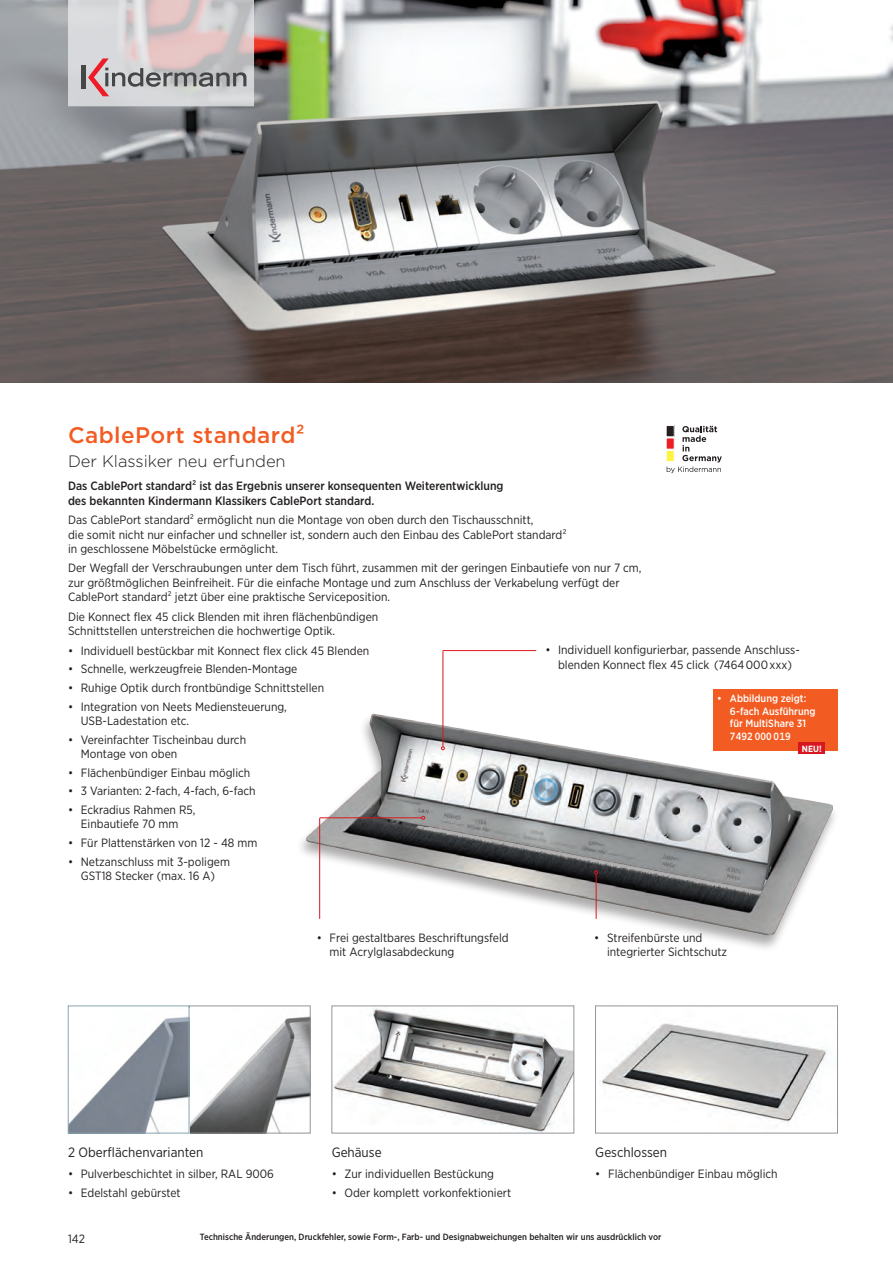
<style>
.page{position:relative;width:893px;height:1263px;background:#fff}
.page>*{position:absolute;margin:0;border:0;box-sizing:border-box;transform-origin:0 0}
.t1{font:500 22.5px "Gotham";letter-spacing:.02em;color:#f25b21}
.t2{font:300 16.5px "Gotham";color:#231f20}
.t3{font:13.5px "Gotham Narrow";color:#231f20}
.t4{font:12px/14.4px "Gotham Narrow";color:#231f20}
.t5{font:500 12px/14.4px "Gotham Narrow";color:#231f20}
.t6{font:500 10.5px/12.6px "Gotham Narrow";color:#fff}
.t7{font:500 9px "Gotham Narrow";color:#231f20}
.t8{font:700 9px "Gotham Narrow";color:#fff}
</style>
<div class="page">
<img style="left:0;top:0;width:893px;height:383px">
<svg style="left:68px;top:0;width:186px;height:106px;background:#cdc5c6"></svg>
<img style="left:279px;top:704px;width:559px;height:421px">
<hr style="left:319px;top:818px;width:1px;height:101px;background:#d7171f">
<hr style="left:320px;top:817px;width:102px;height:1px;background:#d7171f">
<svg style="left:421px;top:816px;width:4px;height:4px"></svg>
<hr style="left:596px;top:874px;width:1px;height:45px;background:#d7171f">
<svg style="left:594px;top:870px;width:4px;height:4px"></svg>
<hr style="left:443px;top:650px;width:93px;height:1px;background:#d7171f">
<hr style="left:443px;top:651px;width:1px;height:96px;background:#d7171f">
<svg style="left:441px;top:746px;width:4px;height:4px"></svg>
<img style="left:334px;top:1008px;width:238px;height:123px">
<img style="left:70px;top:1008px;width:238px;height:123px">
<div style="left:189px;top:1006px;width:121px;height:127px;border:1px solid #939598"></div>
<img style="left:597px;top:1008px;width:239px;height:117px">
<div style="left:595px;top:1006px;width:243px;height:127px;border:1px solid #939598"></div>
<div style="left:68px;top:1006px;width:121px;height:127px;border:1px solid #89a3b1"></div>
<div style="left:666px;top:425px;width:9px;height:12px;border:1px solid #fff"></div>
<svg style="left:667px;top:426px;width:55px;height:47px"></svg>
<div style="left:713px;top:690px;width:125px;height:61px;background:#f25b21"></div>
<div style="left:798px;top:743px;width:27px;height:11px;background:#d7171f"></div>
<h1 class="t1" style="left:68px;top:421px;width:238px">CablePort standard²</h1>
<h2 class="t2" style="left:68px;top:451px;width:219px">Der Klassiker neu erfunden</h2>
<p class="t5" style="left:68px;top:479px;width:437px">Das CablePort standard² ist das Ergebnis unserer konsequenten Weiterentwicklung des bekannten Kindermann Klassikers CablePort standard.</p>
<p class="t4" style="left:68px;top:512px;width:500px">Das CablePort standard² ermöglicht nun die Montage von oben durch den Tischausschnitt,<br>die somit nicht nur einfacher und schneller ist, sondern auch den Einbau des CablePort standard² in geschlossene Möbelstücke ermöglicht.</p>
<p class="t4" style="left:68px;top:561px;width:575px">Der Wegfall der Verschraubungen unter dem Tisch führt, zusammen mit der geringen Einbautiefe von nur 7 cm, zur größtmöglichen Beinfreiheit. Für die einfache Montage und zum Anschluss der Verkabelung verfügt der<br>CablePort standard² jetzt über eine praktische Serviceposition.</p>
<p class="t4" style="left:68px;top:609px;width:312px">Die Konnect flex 45 click Blenden mit ihren flächenbündigen<br>Schnittstellen unterstreichen die hochwertige Optik.</p>
<p class="t4" style="left:68px;top:643px;width:303px">• Individuell bestückbar mit Konnect flex click 45 Blenden</p>
<p class="t4" style="left:68px;top:662px;width:231px">• Schnelle, werkzeugfreie Blenden-Montage</p>
<p class="t4" style="left:68px;top:680px;width:258px">• Ruhige Optik durch frontbündige Schnittstellen</p>
<p class="t4" style="left:81px;top:699px;width:208px;text-indent:-13px">• Integration von Neets Mediensteuerung,<br>USB-Ladestation etc.</p>
<p class="t4" style="left:81px;top:732px;width:167px;text-indent:-13px">• Vereinfachter Tischeinbau durch<br>Montage von oben</p>
<p class="t4" style="left:68px;top:765px;width:184px">• Flächenbündiger Einbau möglich</p>
<p class="t4" style="left:68px;top:784px;width:189px">• 3 Varianten: 2-fach, 4-fach, 6-fach</p>
<p class="t4" style="left:68px;top:802px;width:129px;text-align:center">• Eckradius Rahmen R5,<br>Einbautiefe 70 mm</p>
<p class="t4" style="left:68px;top:835px;width:191px">• Für Plattenstärken von 12 - 48 mm</p>
<p class="t4" style="left:68px;top:854px;width:163px;text-align:center">• Netzanschluss mit 3-poligem<br>GST18 Stecker (max. 16 A)</p>
<p class="t4" style="left:545px;top:642px;width:256px;text-align:center">• Individuell konfigurierbar, passende Anschluss&shy;blenden Konnect flex 45 click (7464 000 xxx)</p>
<p class="t6" style="left:730px;top:692px;width:87px;text-indent:-13px">• Abbildung zeigt:<br>6-fach Ausführung für MultiShare 31<br>7492 000 019</p>
<p class="t8" style="left:802px;top:743px;width:21px">NEU!</p>
<p class="t4" style="left:330px;top:930px;width:181px;text-indent:-13px">• Frei gestaltbares Beschriftungsfeld mit Acrylglasabdeckung</p>
<p class="t3" style="left:68px;top:1144px;width:137px">2 Oberflächenvarianten</p>
<p class="t4" style="left:68px;top:1166px;width:207px">• Pulverbeschichtet in silber, RAL 9006</p>
<p class="t4" style="left:68px;top:1185px;width:114px">• Edelstahl gebürstet</p>
<p class="t3" style="left:332px;top:1144px;width:51px">Gehäuse</p>
<p class="t4" style="left:332px;top:1166px;width:164px">• Zur individuellen Bestückung</p>
<p class="t4" style="left:332px;top:1185px;width:181px">• Oder komplett vorkonfektioniert</p>
<p class="t4" style="left:607px;top:930px;width:122px;text-indent:-13px">• Streifenbürste und integrierter Sichtschutz</p>
<p class="t3" style="left:595px;top:1144px;width:73px">Geschlossen</p>
<p class="t4" style="left:595px;top:1166px;width:184px">• Flächenbündiger Einbau möglich</p>
<p class="t4" style="left:68px;top:1231px;width:18px">142</p>
<p class="t7" style="left:200px;top:1231px;width:463px">Technische Änderungen, Druckfehler, sowie Form-, Farb- und Designabweichungen behalten wir uns ausdrücklich vor</p>
</div>
